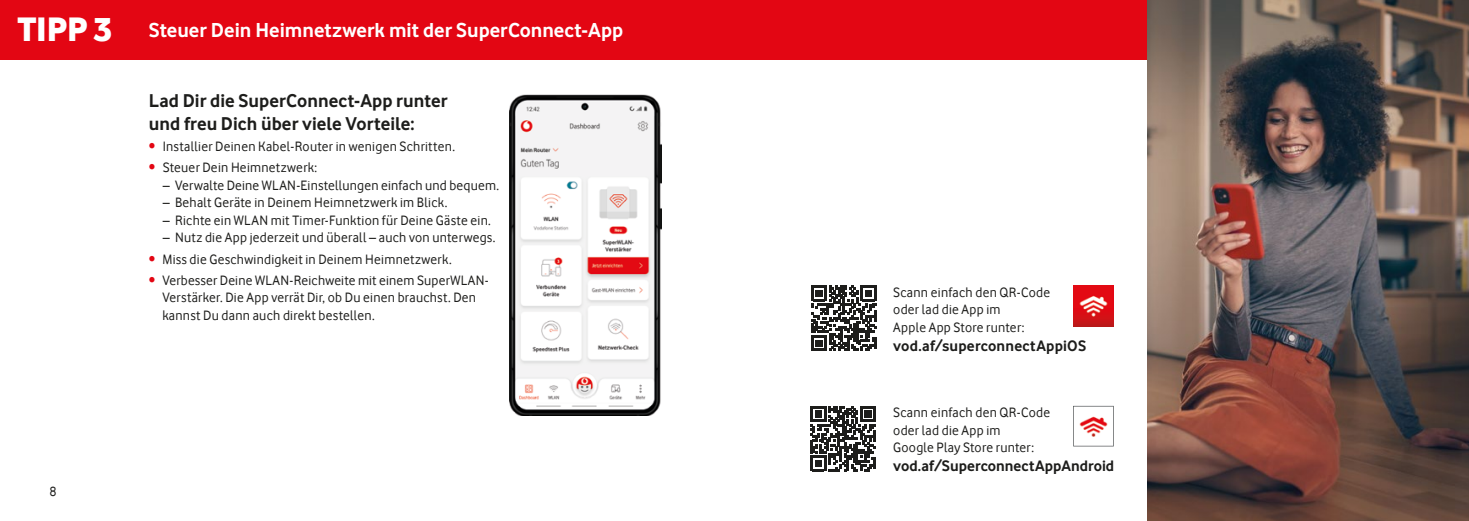
<style>
.page{position:relative;width:1469px;height:521px;background:#fff}
.page>*{position:absolute;margin:0;border:0;box-sizing:border-box;transform-origin:0 0}
.t1{font:700 21px "Vodafone Rg";color:#fff}
.t2{font:700 19.25px/22.8px "Vodafone Rg";letter-spacing:.005em;color:#1d1d1b}
.t3{font:700 15.75px "Vodafone Rg";letter-spacing:.005em;color:#1d1d1b}
.t4{font:14px/17.5px "Vodafone Rg";letter-spacing:.02em;color:#1d1d1b}
.s1{font-family:"Vodafone Ex B";font-weight:400;font-size:35px}
.s2{color:#e30613}
</style>
<div class="page">
<div style="left:0;top:0;width:1154px;height:60px;background:#e30613"></div>
<img style="left:1147px;top:0;width:321px;height:521px">
<img style="left:509px;top:94px;width:152px;height:322px">
<svg style="left:810px;top:406px;width:66px;height:65px"></svg>
<svg style="left:1073px;top:406px;width:40px;height:40px"></svg>
<svg style="left:811px;top:286px;width:65px;height:65px"></svg>
<img style="left:1073px;top:285px;width:40px;height:41px">
<h1 class="t1" style="left:17px;top:18px;width:607px"><span class="s1">TIPP 3</span> Steuer Dein Heimnetzwerk mit der SuperConnect-App</h1>
<p class="t4" style="left:50px;top:483px;width:9px">8</p>
<h2 class="t2" style="left:149px;top:89px;width:300px">Lad Dir die SuperConnect-App runter und freu Dich über viele Vorteile:</h2>
<p class="t4" style="left:149px;top:138px;width:307px"><span class="s2">•</span> Installier Deinen Kabel-Router in wenigen Schritten.</p>
<p class="t4" style="left:149px;top:159px;width:170px"><span class="s2">•</span> Steuer Dein Heimnetzwerk:</p>
<p class="t4" style="left:163px;top:176px;width:338px">– Verwalte Deine WLAN-Einstellungen einfach und bequem.</p>
<p class="t4" style="left:163px;top:194px;width:286px">– Behalt Geräte in Deinem Heimnetzwerk im Blick.</p>
<p class="t4" style="left:163px;top:211px;width:330px">– Richte ein WLAN mit Timer-Funktion für Deine Gäste ein.</p>
<p class="t4" style="left:163px;top:229px;width:334px">– Nutz die App jederzeit und überall – auch von unterwegs.</p>
<p class="t4" style="left:149px;top:250px;width:304px"><span class="s2">•</span> Miss die Geschwindigkeit in Deinem Heimnetzwerk.</p>
<p class="t4" style="left:162px;top:271px;width:328px;text-indent:-13px"><span class="s2">•</span> Verbesser Deine WLAN-Reichweite mit einem SuperWLAN-<br>Verstärker. Die App verrät Dir, ob Du einen brauchst. Den kannst Du dann auch direkt bestellen.</p>
<p class="t4" style="left:893px;top:283px;width:158px">Scann einfach den QR-Code oder lad die App im<br>Apple App Store runter:</p>
<p class="t3" style="left:893px;top:337px;width:194px">vod.af/superconnectAppiOS</p>
<p class="t4" style="left:893px;top:404px;width:158px">Scann einfach den QR-Code oder lad die App im<br>Google Play Store runter:</p>
<p class="t3" style="left:893px;top:457px;width:222px">vod.af/SuperconnectAppAndroid</p>
</div>
